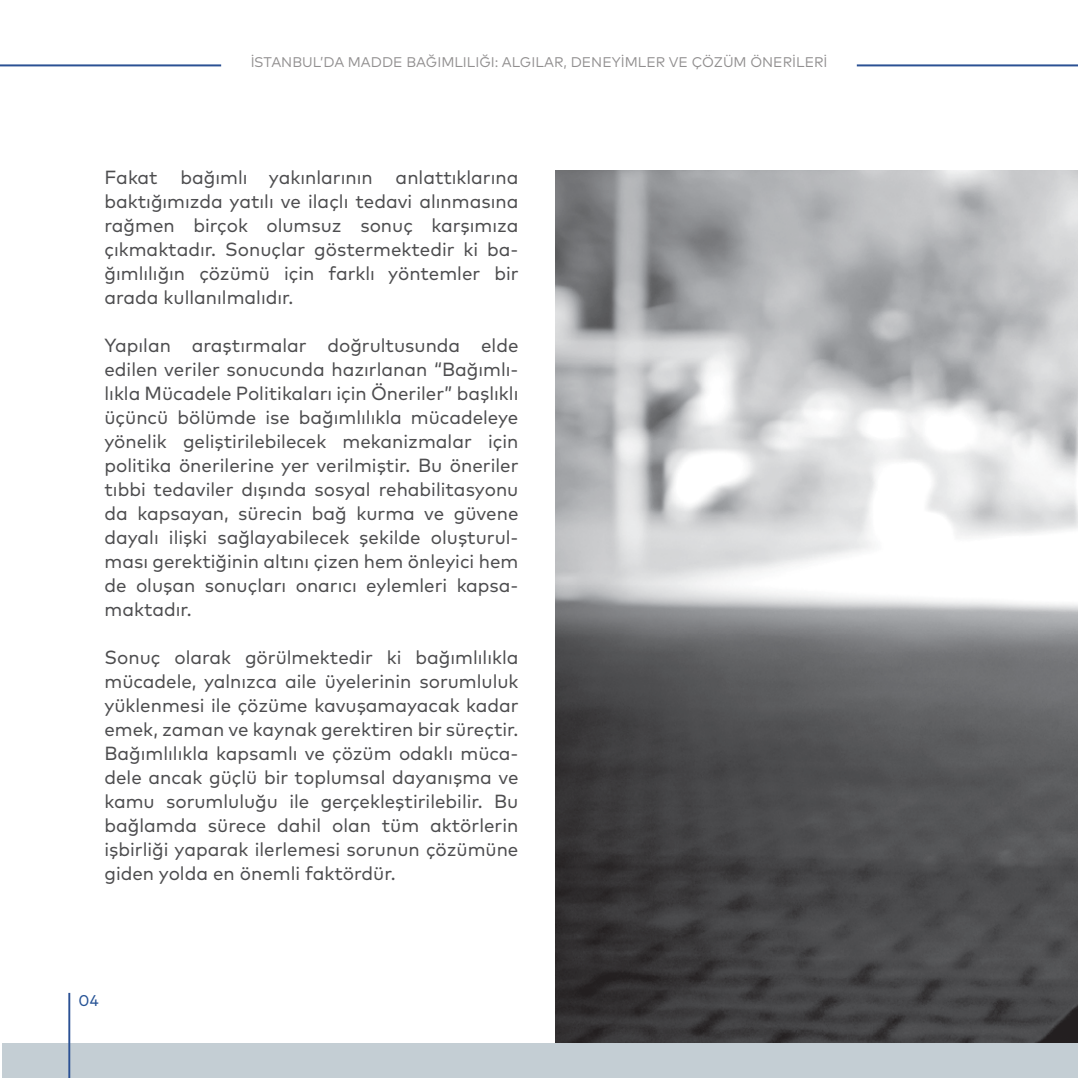
<style>
.page{position:relative;width:1078px;height:1078px;background:#fff}
.page>*{position:absolute;margin:0;border:0;box-sizing:border-box;transform-origin:0 0}
.t1{font:19px/24px "Mark Pro";color:#4d4d4f;text-align:justify}
.t2{font:15.6px "Mark Pro";color:#255295}
.t3{font:14px "Mark Pro";color:#231f20}
</style>
<div class="page">
<img style="left:555px;top:170px;width:522px;height:873px">
<div style="left:2px;top:1043px;width:1075px;height:34px;background:#c4ced4"></div>
<hr style="left:68px;top:992px;width:2px;height:85px;background:#2b5194">
<hr style="left:0;top:64px;width:221px;height:2px;background:#2b5194">
<hr style="left:856px;top:64px;width:221px;height:2px;background:#2b5194">
<p class="t3" style="left:250px;top:52px;width:578px">İSTANBUL’DA MADDE BAĞIMLILIĞI: ALGILAR, DENEYİMLER VE ÇÖZÜM ÖNERİLERİ</p>
<p class="t1" style="left:104px;top:164px;width:415px">Fakat bağımlı yakınlarının anlattıklarına baktığımızda yatılı ve ilaçlı tedavi alınmasına rağmen birçok olumsuz sonuç karşımıza çıkmaktadır. Sonuçlar göstermektedir ki ba&shy;ğımlılığın çözümü için farklı yöntemler bir arada kullanılmalıdır.</p>
<p class="t1" style="left:104px;top:332px;width:415px">Yapılan araştırmalar doğrultusunda elde edilen veriler sonucunda hazırlanan “Bağımlı&shy;lıkla Mücadele Politikaları için Öneriler” başlıklı üçüncü bölümde ise bağımlılıkla mücadeleye yönelik geliştirilebilecek mekanizmalar için politika önerilerine yer verilmiştir. Bu öneriler tıbbi tedaviler dışında sosyal rehabilitasyonu da kapsayan, sürecin bağ kurma ve güvene dayalı ilişki sağlayabilecek şekilde oluşturul&shy;ması gerektiğinin altını çizen hem önleyici hem de oluşan sonuçları onarıcı eylemleri kapsa&shy;maktadır.</p>
<p class="t1" style="left:104px;top:643px;width:415px">Sonuç olarak görülmektedir ki bağımlılıkla mücadele, yalnızca aile üyelerinin sorumluluk yüklenmesi ile çözüme kavuşamayacak kadar emek, zaman ve kaynak gerektiren bir süreçtir.<br>Bağımlılıkla kapsamlı ve çözüm odaklı müca&shy;dele ancak güçlü bir toplumsal dayanışma ve kamu sorumluluğu ile gerçekleştirilebilir. Bu bağlamda sürece dahil olan tüm aktörlerin işbirliği yaparak ilerlemesi sorunun çözümüne giden yolda en önemli faktördür.</p>
<p class="t2" style="left:79px;top:988px;width:22px">04</p>
</div>
